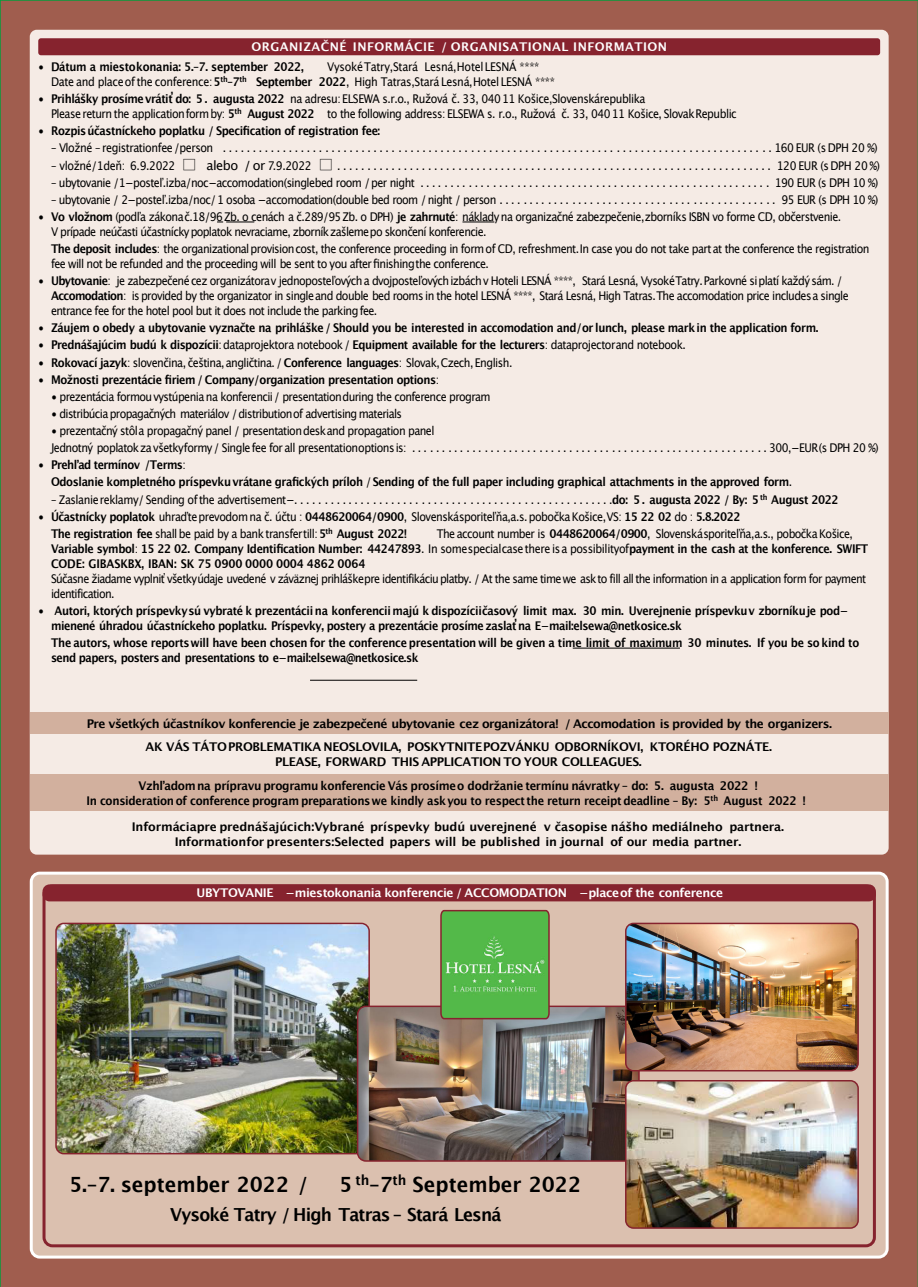
<style>
.page{position:relative;width:918px;height:1287px;background:#a05d4e}
.page>*{position:absolute;margin:0;border:0;box-sizing:border-box;transform-origin:0 0}
.t1{font:700 21px "Lucida Grande";color:#000;scale:.95 1}
.t2{font:700 18px "Lucida Grande";letter-spacing:-.05em;color:#000;scale:.95 1}
.t3{font:12px/15px "Lucida Grande";letter-spacing:-.055em;color:#000;scale:.9 1}
.t4{font:700 12px/15px "Lucida Grande";letter-spacing:-.03em;color:#000;scale:.9 1}
.t5{font:700 12px/23.5px "Lucida Grande";letter-spacing:-.03em;color:#000;text-align:center}
.t6{font:700 12px/15px "Lucida Grande";letter-spacing:-.01em;color:#000;text-align:center}
.t7{font:12px/15px "Lucida Grande";letter-spacing:-.03em;color:#000;scale:.9 1}
.t8{font:700 12px "Lucida Grande";letter-spacing:-.03em;color:#000;scale:.92 1}
.t9{font:700 12px "Lucida Grande";letter-spacing:-.03em;color:#fff}
.t10{font:700 12px "Lucida Grande";letter-spacing:.035em;color:#fff}
.s1{font-weight:700}
.s2{font-family:"Apple SD Gothic Neo";font-weight:500;font-size:13.5px}
.s3{font-size:12.75px}
.s4{font-weight:400}
</style>
<div class="page">
<div style="left:30px;top:30px;width:859px;height:825px;background:#f5ebe5;border-radius:7px"></div>
<div style="left:30px;top:712px;width:859px;height:21px;background:#d2b09e"></div>
<div style="left:30px;top:774px;width:859px;height:36px;background:#d2b09e"></div>
<div style="left:38px;top:38px;width:842px;height:17px;background:#86232e;border-radius:3px"></div>
<svg style="left:217px;top:222px;width:37px;height:1px"></svg>
<hr style="left:462px;top:222px;width:32px;height:1px;background:#000">
<hr style="left:573px;top:648px;width:107px;height:1px;background:#000">
<hr style="left:310px;top:680px;width:107px;height:1px;background:#000">
<div style="left:31px;top:873px;width:856px;height:384px;background:#dbc0af;border-radius:9px"></div>
<div style="left:30px;top:872px;width:859px;height:387px;border:3px solid #fff;border-radius:9px"></div>
<div style="left:43px;top:884px;width:833px;height:363px;border:3px solid #86232e;border-radius:9px"></div>
<div style="left:43px;top:884px;width:833px;height:17px;background:#86232e;border-radius:7px"></div>
<img style="left:56px;top:923px;width:313px;height:231px;border-radius:8px">
<div style="left:55px;top:923px;width:315px;height:231px;border:2px solid #86232e;border-radius:8px"></div>
<img style="left:358px;top:1006px;width:281px;height:155px;border-radius:8px">
<div style="left:357px;top:1006px;width:283px;height:156px;border:2px solid #86232e;border-radius:8px"></div>
<svg style="left:440px;top:909px;width:110px;height:111px;background:#5db34f"></svg>
<img style="left:626px;top:923px;width:232px;height:148px;border-radius:8px">
<div style="left:625px;top:923px;width:234px;height:148px;border:2px solid #86232e;border-radius:8px"></div>
<img style="left:626px;top:1081px;width:232px;height:147px;border-radius:8px">
<div style="left:625px;top:1080px;width:234px;height:149px;border:2px solid #86232e;border-radius:8px"></div>
<p class="t10" style="left:252px;top:41px;width:417px">ORGANIZAČNÉ INFORMÁCIE / ORGANISATIONAL INFORMATION</p>
<p class="t7" style="left:51px;top:60px;width:561px;text-indent:276px">VysokéTatry,Stará Lesná,HotelLESNÁ ****<br>Date and placeof the conference:<span class="s1">5</span><sup>th</sup><span class="s1">–7</span><sup>th</sup> <span class="s1">September 2022</span>, High Tatras,Stará Lesná,Hotel LESNÁ ****</p>
<p class="t3" style="left:51px;top:92px;width:763px;text-indent:-13px">• <span class="s1">Prihlášky prosímevrátiť do: 5 . augusta 2022</span> na adresu: ELSEWA s.r.o., Ružová č. 33, 040 11 Košice,Slovenskárepublika<br>Please return the applicationformby: <span class="s1">5</span><sup>th</sup> <span class="s1">August 2022</span> to the following address: ELSEWA s. r.o., Ružová č. 33, 040 11 Košice, SlovakRepublic</p>
<p class="t3" style="left:51px;top:123px;width:923px;line-height:17.1px;text-indent:-13px">• <span class="s1">Rozpis účastníckeho poplatku / Specification of registration fee:<br></span>–Vložné–registrationfee/person ...........................................................................................160EUR(sDPH20%) –vložné/1deň: 6.9.2022 <span class="s2">☐</span> <span class="s3">alebo /or</span>7.9.2022 <span class="s2">☐</span> ........................................................................ 120EUR(sDPH20%) –ubytovanie/1−posteľ.izba/noc−accomodation(singlebedroom/pernight .......................................................... 190EUR(sDPH10%)</p>
<p class="t3" style="left:51px;top:193px;width:921px">– ubytovanie / 2−posteľ.izba/noc/1 osoba −accomodation(double bed room /night / person . . . . . . . . . . . . . . . . . . . . . . . . . . . . . . . . . . . . . . . . . . . . . . 95 EUR (s DPH 10 %)</p>
<p class="t3" style="left:51px;top:210px;width:880px;text-indent:-13px">• <span class="s1">Vo vložnom</span> (podľa zákonač.18/96 Zb. o cenách a č.289/95 Zb. o DPH) <span class="s1">je zahrnuté</span>: náklady na organizačné zabezpečenie,zborníks ISBN vo forme CD, občerstvenie.<br>V prípade neúčasti účastnícky poplatok nevraciame, zborník zašlemepo skončení konferencie.</p>
<p class="t3" style="left:51px;top:242px;width:911px"><span class="s1">The deposit includes</span>: the organizational provisioncost, the conference proceeding in form of CD, refreshment.In case you do not take part at the conference the registration fee will not be refunded and the proceeding will be sent to you afterfinishingthe conference.</p>
<p class="t3" style="left:51px;top:274px;width:888px;text-indent:-13px">• <span class="s1">Ubytovanie</span>: je zabezpečené cez organizátorav jednoposteľových a dvojposteľových izbách v Hoteli LESNÁ ****, Stará Lesná, VysokéTatry.Parkovné siplatí každý sám. /<br><span class="s1">Accomodation</span>: is provided by the organizator in singleand double bed rooms in the hotel LESNÁ ****, Stará Lesná, High Tatras.The accomodation price includesa single entrance fee for the hotel pool but it does not include the parking fee.</p>
<p class="t4" style="left:38px;top:321px;width:868px"><span class="s4">•</span> Záujem o obedy a ubytovanie vyznačte na prihláške/ Should you be interested in accomodation and/or lunch, please markin the application form.</p>
<p class="t4" style="left:38px;top:338px;width:721px"><span class="s4">•</span> Prednášajúcim budú k dispozícii<span class="s4">: dataprojektora notebook /</span> Equipment available for the lecturers<span class="s4">: dataprojectorand notebook.</span></p>
<p class="t3" style="left:38px;top:356px;width:528px">• <span class="s1">Rokovací jazyk</span>: slovenčina, čeština,angličtina. / <span class="s1">Conference languages</span>: Slovak,Czech, English.</p>
<p class="t4" style="left:38px;top:373px;width:447px"><span class="s4">•</span> Možnosti prezentácie firiem / Company/organization presentation options<span class="s4">:</span></p>
<p class="t3" style="left:51px;top:390px;width:490px">• prezentácia formou vystúpenia na konferencii / presentationduring the conference program</p>
<p class="t3" style="left:51px;top:407px;width:392px">• distribúcia propagačných materiálov / distributionof advertising materials</p>
<p class="t3" style="left:51px;top:423px;width:921px;line-height:17.1px">• prezentačný stôla propagačný panel / presentation deskand propagation panel<br>Jednotný poplatokzavšetkyformy/ Singlefee forall presentationoptionsis: . . . . . . . . . . . . . . . . . . . . . . . . . . . . . . . . . . . . . . . . . . . . . . . . . . . . . . . . . . . 300,−EUR(s DPH 20 %)</p>
<p class="t4" style="left:51px;top:457px;width:876px;line-height:17.1px;text-indent:-13px"><span class="s4">•</span> Prehľad termínov /Terms<span class="s4">:<br></span>Odoslanie kompletného príspevku vrátane grafických príloh <span class="s4">/</span> Sending of the full paper including graphical attachments in the approved form<span class="s4">. –Zaslaniereklamy/Sendingoftheadvertisement−..... ........ ........ ........ ......... ........ .......</span>do: 5. augusta2022/By: 5<sup>th</sup> August2022</p>
<p class="t3" style="left:51px;top:509px;width:768px;line-height:17.1px;text-indent:-13px">• <span class="s1">Účastnícky poplatok</span> uhraďteprevodom na č. účtu : <span class="s1">0448620064/0900</span>, Slovenskásporiteľňa,a.s. pobočka Košice,VS: <span class="s1">15 22 02</span> do : <span class="s1">5.8.2022<br>The registration fee</span> shall be paid by a bank transfertill: <span class="s1">5</span><sup>th</sup> <span class="s1">August 2022!</span></p>
<p class="t4" style="left:38px;top:60px;width:297px"><span class="s4">•</span> Dátum a miestokonania: 5.–7. september 2022,</p>
<p class="t4" style="left:51px;top:527px;width:910px;text-indent:386px"><span class="s4">The account number is</span> 0448620064/0900<span class="s4">, Slovenskásporiteľňa,a.s., pobočka Košice,<br></span>Variable symbol<span class="s4">:</span> 15 22 02. Company Identification Number: 44247893<span class="s4">. In somespecialcase there isa possibilityof</span>payment in the cash at the konference. SWIFT<br>CODE: GIBASKBX, IBAN: SK 75 0900 0000 0004 4862 0064</p>
<p class="t3" style="left:51px;top:572px;width:907px">Súčasne žiadame vyplniť všetkyúdaje uvedené v záväznej prihláškepre identifikáciu platby. / At the same time we askto fill all the information in a application form for payment identification.</p>
<p class="t4" style="left:51px;top:604px;width:888px;text-indent:-13px"><span class="s4">•</span> Autori, ktorých príspevkysú vybraté k prezentácii na konferencii majú k dispozíciičasový limit max. 30 min. Uverejnenie príspevkuv zborníkuje pod− mienené úhradou účastníckeho poplatku. Príspevky, postery a prezentácie prosíme zaslať na E−mail:elsewa@netkosice.sk</p>
<p class="t4" style="left:51px;top:636px;width:900px">The autors, whose reportswill have been chosen for the conference presentation will be given a time limit of maximum 30 minutes. If you be so kind to send papers, posters and presentations to e−mail:elsewa@netkosice.sk</p>
<p class="t5" style="left:87px;top:712px;width:747px">Pre všetkých účastníkov konferencie je zabezpečené ubytovanie cez organizátora! / Accomodation is provided by the organizers.<br>AK VÁS TÁTOPROBLEMATIKA NEOSLOVILA, POSKYTNITEPOZVÁNKU ODBORNÍKOVI, KTORÉHO POZNÁTE.</p>
<p class="t5" style="left:138px;top:751px;width:621px;text-align:left;text-indent:137px">PLEASE, FORWARD THIS APPLICATION TO YOUR COLLEAGUES.<br>Vzhľadomna prípravu programu konferencie Vás prosímeo dodržanie termínu návratky – do: 5. augusta 2022 !</p>
<p class="t8" style="left:86px;top:795px;width:784px">In consideration of conference program preparationswe kindly askyou to respect the return receipt deadline – By: 5<sup>th</sup> August 2022 !</p>
<p class="t6" style="left:132px;top:820px;width:654px">Informáciapre prednášajúcich:Vybrané príspevky budú uverejnené v časopise nášho mediálneho partnera.<br>Informationfor presenters:Selected papers will be published in journal of our media partner.</p>
<p class="t9" style="left:197px;top:888px;width:528px">UBYTOVANIE −miestokonania konferencie / ACCOMODATION −placeof the conference</p>
<h1 class="t1" style="left:69px;top:1176px;width:254px">5.–7. september 2022 /</h1>
<h1 class="t1" style="left:339px;top:1176px;width:256px">5 <sup>th</sup>–7<sup>th</sup> September 2022</h1>
<h2 class="t2" style="left:170px;top:1207px;width:350px">Vysoké Tatry / High Tatras – Stará Lesná</h2>
</div>
